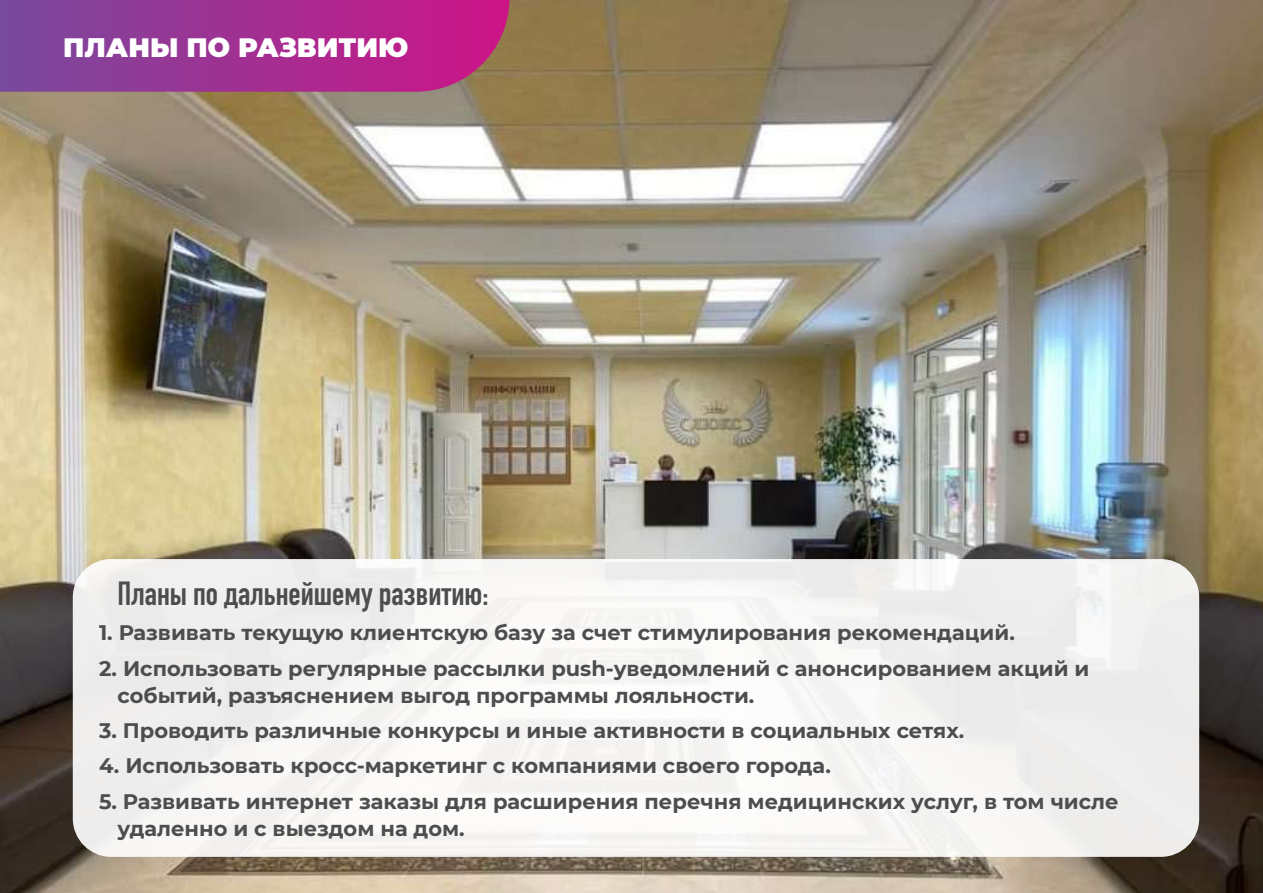
<style>
.page{position:relative;width:1263px;height:893px;background:#fff}
.page>*{position:absolute;margin:0;border:0;box-sizing:border-box;transform-origin:0 0}
.t1{font:700 33px "DIN Condensed";color:#4d4d4e}
.t2{font:900 26.55px "Montserrat";color:#fff}
.t3{font:700 21px/27px "Montserrat";color:#4d4d4e}
</style>
<div class="page">
<img style="left:0;top:0;width:1263px;height:893px">
<div style="left:73px;top:559px;width:1126px;height:298px;background:#f3f2f1;border-radius:38px"></div>
<svg style="left:0;top:0;width:509px;height:92px;background:#a0338f"></svg>
<p class="t2" style="left:63px;top:28px;width:347px">ПЛАНЫ ПО РАЗВИТИЮ</p>
<h1 class="t1" style="left:118px;top:571px;width:372px">Планы по дальнейшему развитию:</h1>
<p class="t3" style="left:99px;top:618px;width:917px">1. Развивать текущую клиентскую базу за счет стимулирования рекомендаций.</p>
<p class="t3" style="left:118px;top:653px;width:973px;text-indent:-19px">2. Использовать регулярные рассылки push-уведомлений с анонсированием акций и событий, разъяснением выгод программы лояльности.</p>
<p class="t3" style="left:99px;top:716px;width:867px">3. Проводить различные конкурсы и иные активности в социальных сетях.</p>
<p class="t3" style="left:99px;top:751px;width:733px">4. Использовать кросс-маркетинг с компаниями своего города.</p>
<p class="t3" style="left:118px;top:787px;width:1002px;text-indent:-19px">5. Развивать интернет заказы для расширения перечня медицинских услуг, в том числе удаленно и с выездом на дом.</p>
</div>
